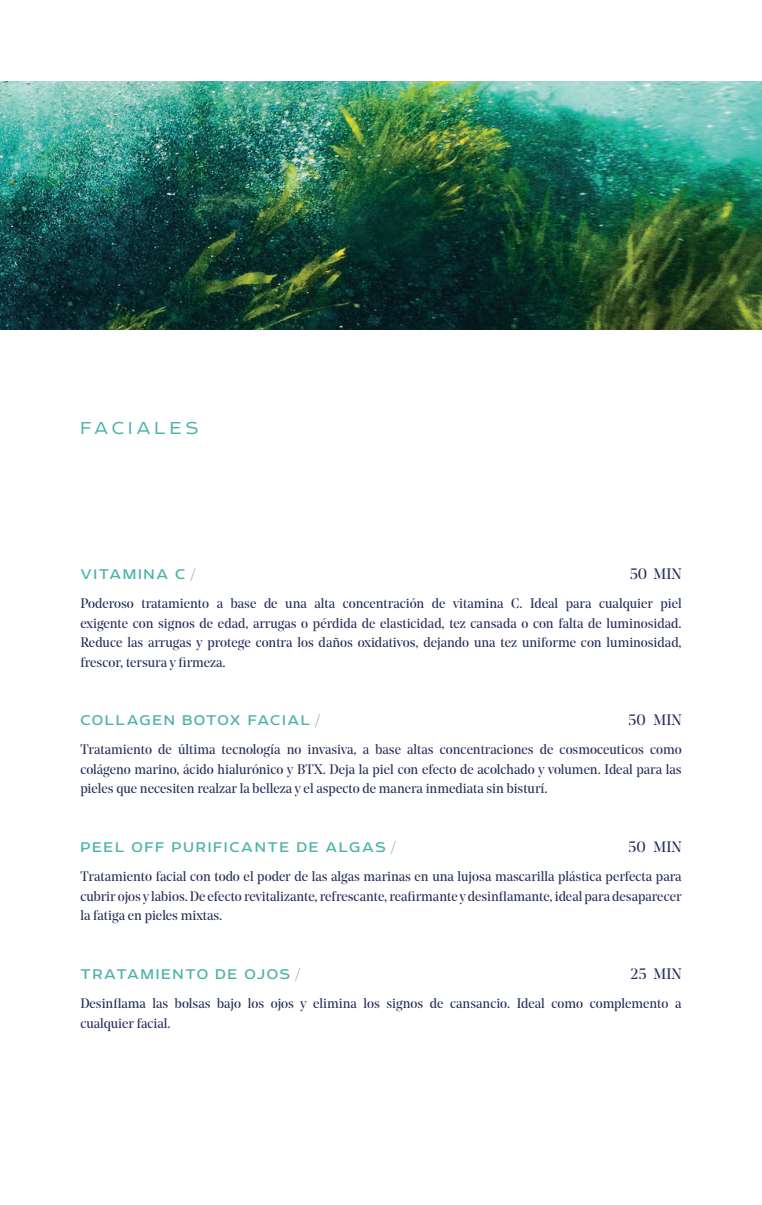
<style>
.page{position:relative;width:762px;height:1205px;background:#fff}
.page>*{position:absolute;margin:0;border:0;box-sizing:border-box;transform-origin:0 0}
.t1{font:300 20px "Echoes Sans";letter-spacing:.195em;color:#4cb3a8}
.t2{font:16.25px "Echoes Sans";letter-spacing:.1em;color:#4cb3a8}
.t3{font:15px "Noe Display";color:#262d59}
.t4{font:13.75px/19.5px "Noe Display";color:#262d59;text-align:justify}
.s1{font-family:"Noe Display";font-size:15px;color:#262d59}
</style>
<div class="page">
<img style="left:0;top:81px;width:762px;height:249px">
<p class="t1" style="left:80px;top:417px;width:120px">FACIALES</p>
<p class="t2" style="left:80px;top:565px;width:117px">VITAMINA C <span class="s1">/</span></p>
<p class="t3" style="left:630px;top:564px;width:53px">50 MIN</p>
<p class="t4" style="left:80px;top:593px;width:603px">Poderoso tratamiento a base de una alta concentración de vitamina C. Ideal para cualquier piel exigente con signos de edad, arrugas o pérdida de elasticidad, tez cansada o con falta de luminosidad.<br>Reduce las arrugas y protege contra los daños oxidativos, dejando una tez uniforme con luminosidad, frescor, tersura y firmeza.</p>
<p class="t2" style="left:80px;top:711px;width:242px">COLLAGEN BOTOX FACIAL <span class="s1">/</span></p>
<p class="t3" style="left:628px;top:711px;width:55px">50 MIN</p>
<p class="t4" style="left:80px;top:740px;width:603px">Tratamiento de última tecnología no invasiva, a base altas concentraciones de cosmoceuticos como colágeno marino, ácido hialurónico y BTX. Deja la piel con efecto de acolchado y volumen. Ideal para las pieles que necesiten realzar la belleza y el aspecto de manera inmediata sin bisturí.</p>
<p class="t2" style="left:80px;top:838px;width:317px">PEEL OFF PURIFICANTE DE ALGAS <span class="s1">/</span></p>
<p class="t3" style="left:628px;top:837px;width:55px">50 MIN</p>
<p class="t4" style="left:80px;top:866px;width:603px">Tratamiento facial con todo el poder de las algas marinas en una lujosa mascarilla plástica perfecta para cubrir ojos y labios. De efecto revitalizante, refrescante, reafirmante y desinflamante, ideal para desaparecer la fatiga en pieles mixtas.</p>
<p class="t2" style="left:80px;top:965px;width:222px">TRATAMIENTO DE OJOS <span class="s1">/</span></p>
<p class="t3" style="left:630px;top:964px;width:53px">25 MIN</p>
<p class="t4" style="left:80px;top:993px;width:603px">Desinflama las bolsas bajo los ojos y elimina los signos de cansancio. Ideal como complemento a cualquier facial.</p>
</div>
